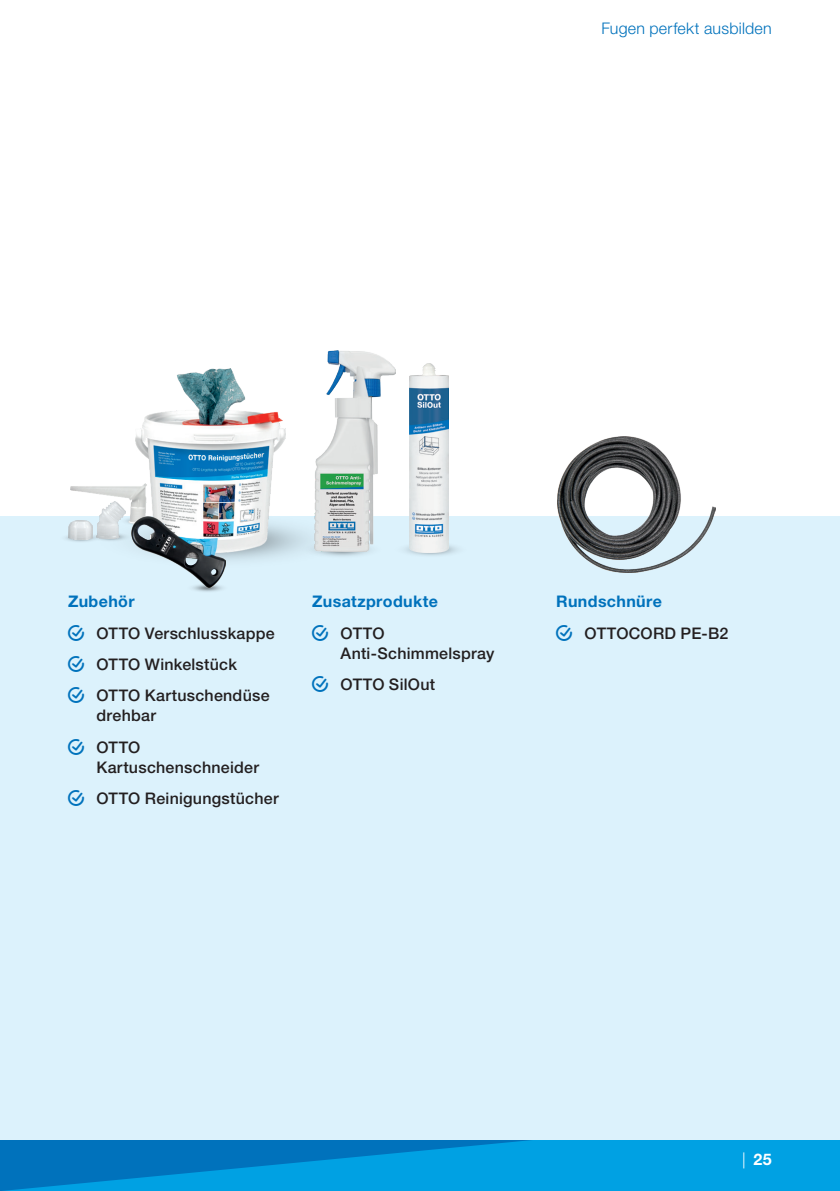
<style>
.page{position:relative;width:840px;height:1191px;background:#fff}
.page>*{position:absolute;margin:0;border:0;box-sizing:border-box;transform-origin:0 0}
.t1{font:500 16px/31.4px "Helvetica Neue LT Pro";letter-spacing:.015em;color:#231f20}
.t2{font:300 16px "Helvetica Neue LT Pro";letter-spacing:.015em;color:#0072bc}
.t3{font:700 16px/31.4px "Helvetica Neue LT Pro";letter-spacing:.02em;color:#0072bc}
.t4{font:700 16px "Helvetica Neue LT Pro";color:#fff}
.s1{font-weight:700;color:#0072bc}
.s2{font-family:"Haken Font V02";font-weight:400;color:#0072bc}
.s3{font-family:"Haken Font V02";font-weight:400}
.s4{font-weight:500;color:#231f20}
.s5{font-weight:300}
</style>
<div class="page">
<svg style="left:0;top:1140px;width:839px;height:51px;background:#0092d6"></svg>
<div style="left:0;top:516px;width:839px;height:624px;background:#dcf2fc"></div>
<img style="left:361px;top:551px;width:9px;height:4px">
<img style="left:405px;top:540px;width:52px;height:16px">
<img style="left:557px;top:437px;width:158px;height:136px">
<img style="left:65px;top:536px;width:19px;height:6px">
<img style="left:192px;top:587px;width:31px;height:5px">
<img style="left:84px;top:513px;width:277px;height:55px">
<img style="left:71px;top:486px;width:64px;height:37px">
<img style="left:135px;top:368px;width:150px;height:185px">
<img style="left:132px;top:517px;width:93px;height:70px">
<img style="left:96px;top:501px;width:29px;height:37px">
<img style="left:68px;top:521px;width:25px;height:18px">
<img style="left:315px;top:350px;width:80px;height:201px">
<img style="left:409px;top:364px;width:39px;height:188px">
<p class="t2" style="left:601px;top:19px;width:172px">Fugen perfekt ausbilden</p>
<p class="t1" style="left:68px;top:585px;width:208px"><span class="s1">Zubehör<br></span><span class="s2">A</span> OTTO Verschlusskappe<br><span class="s2">A</span> OTTO Winkelstück<br><span class="s2">A</span> OTTO Kartuschendüse</p>
<p class="t1" style="left:68px;top:699px;width:89px;text-indent:28px">drehbar<br><span class="s2">A</span> OTTO</p>
<p class="t1" style="left:68px;top:751px;width:212px;text-align:center">Kartuschenschneider<br><span class="s2">A</span> OTTO Reinigungstücher</p>
<p class="t3" style="left:312px;top:585px;width:127px">Zusatzprodukte<br><span class="s3">A</span> <span class="s4">OTTO</span></p>
<p class="t1" style="left:312px;top:637px;width:184px;text-indent:28px">Anti-Schimmelspray<br><span class="s2">A</span> OTTO SilOut</p>
<p class="t1" style="left:556px;top:585px;width:174px"><span class="s1">Rundschnüre<br></span><span class="s2">A</span> OTTOCORD PE-B2</p>
<p class="t4" style="left:741px;top:1149px;width:31px"><span class="s5">|</span> 25</p>
</div>
